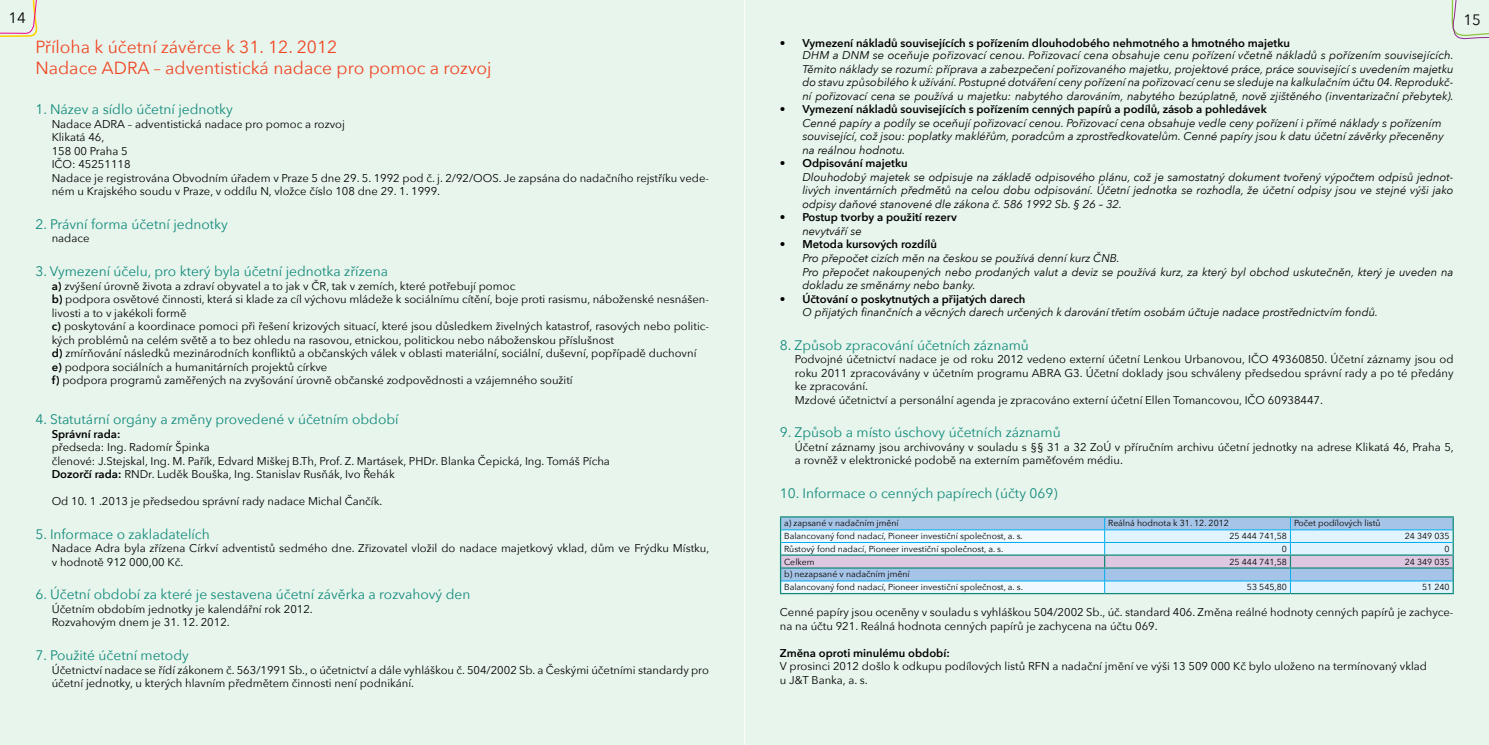
<style>
.page{position:relative;width:1489px;height:745px;background:#fff}
.page>*{position:absolute;margin:0;border:0;box-sizing:border-box;transform-origin:0 0}
.t1{font:17.5px/21.2px "Avenir Next";color:#ef4623}
.t2{font:15px "Avenir Next";color:#000}
.t3{font:13.75px "Avenir Next";color:#108a7a}
.t4{font:11.25px/13.5px "Avenir Next";color:#000}
.t5{font:italic 11.25px/13.5px "Avenir Next";color:#000;text-align:justify}
.t6{font:600 11.25px "Avenir Next";color:#000}
.t7{font:8.75px/12.6px "Avenir Next";color:#000}
.s1{font-weight:600}
</style>
<div class="page">
<div style="left:0;top:0;width:1488px;height:744px;background:#e8f5ed"></div>
<hr style="left:780px;top:592px;width:324px;height:2px;background:#108a7a">
<hr style="left:1104px;top:592px;width:186px;height:2px;background:#108a7a">
<hr style="left:1290px;top:592px;width:163px;height:2px;background:#108a7a">
<svg style="left:780px;top:516px;width:673px;height:77px"></svg>
<svg style="left:0;top:0;width:38px;height:37px"></svg>
<svg style="left:1451px;top:0;width:37px;height:40px"></svg>
<hr style="left:744px;top:0;width:1px;height:744px;background:#fff">
<h2 class="t2" style="left:9px;top:9px;width:19px">14</h2>
<h2 class="t2" style="left:1463px;top:10px;width:19px">15</h2>
<h1 class="t1" style="left:35px;top:36px;width:457px">Příloha k účetní závěrce k 31. 12. 2012<br>Nadace ADRA – adventistická nadace pro pomoc a rozvoj</h1>
<p class="t3" style="left:35px;top:101px;width:199px">1. Název a sídlo účetní jednotky</p>
<p class="t4" style="left:52px;top:117px;width:658px">Nadace ADRA – adventistická nadace pro pomoc a rozvoj<br>Klikatá 46,<br>158 00 Praha 5<br>IČO: 45251118<br>Nadace je registrována Obvodním úřadem v Praze 5 dne 29. 5. 1992 pod č. j. 2/92/OOS. Je zapsána do nadačního rejstříku vede&shy;ném u Krajského soudu v Praze, v oddílu N, vložce číslo 108 dne 29. 1. 1999.</p>
<p class="t3" style="left:35px;top:216px;width:194px">2. Právní forma účetní jednotky</p>
<p class="t4" style="left:52px;top:232px;width:39px">nadace</p>
<p class="t3" style="left:35px;top:263px;width:354px">3. Vymezení účelu, pro který byla účetní jednotka zřízena</p>
<p class="t4" style="left:52px;top:279px;width:658px"><span class="s1">a)</span> zvýšení úrovně života a zdraví obyvatel a to jak v ČR, tak v zemích, které potřebují pomoc<br><span class="s1">b)</span> podpora osvětové činnosti, která si klade za cíl výchovu mládeže k sociálnímu cítění, boje proti rasismu, náboženské nesnášen&shy;livosti a to v jakékoli formě<br><span class="s1">c)</span> poskytování a koordinace pomoci při řešení krizových situací, které jsou důsledkem živelných katastrof, rasových nebo politic&shy;kých problémů na celém světě a to bez ohledu na rasovou, etnickou, politickou nebo náboženskou příslušnost<br><span class="s1">d)</span> zmírňování následků mezinárodních konfliktů a občanských válek v oblasti materiální, sociální, duševní, popřípadě duchovní <span class="s1">e)</span> podpora sociálních a humanitárních projektů církve<br><span class="s1">f)</span> podpora programů zaměřených na zvyšování úrovně občanské zodpovědnosti a vzájemného soužití</p>
<p class="t3" style="left:35px;top:411px;width:365px">4. Statutární orgány a změny provedené v účetním období</p>
<p class="t6" style="left:52px;top:426px;width:70px">Správní rada:</p>
<p class="t4" style="left:52px;top:440px;width:559px">předseda: Ing. Radomír Špinka<br>členové: J.Stejskal, Ing. M. Pařík, Edvard Miškej B.Th, Prof. Z. Martásek, PHDr. Blanka Čepická, Ing. Tomáš Pícha<br><span class="s1">Dozorčí rada:</span> RNDr. Luděk Bouška, Ing. Stanislav Rusňák, Ivo Řehák</p>
<p class="t4" style="left:52px;top:494px;width:332px">Od 10. 1 .2013 je předsedou správní rady nadace Michal Čančík.</p>
<p class="t3" style="left:35px;top:525px;width:176px">5. Informace o zakladatelích</p>
<p class="t4" style="left:52px;top:541px;width:659px">Nadace Adra byla zřízena Církví adventistů sedmého dne. Zřizovatel vložil do nadace majetkový vklad, dům ve Frýdku Místku, v hodnotě 912 000,00 Kč.</p>
<p class="t3" style="left:35px;top:586px;width:436px">6. Účetní období za které je sestavena účetní závěrka a rozvahový den</p>
<p class="t4" style="left:52px;top:602px;width:263px">Účetním obdobím jednotky je kalendářní rok 2012.<br>Rozvahovým dnem je 31. 12. 2012.</p>
<p class="t3" style="left:35px;top:646px;width:155px">7. Použité účetní metody</p>
<p class="t4" style="left:52px;top:662px;width:658px">Účetnictví nadace se řídí zákonem č. 563/1991 Sb., o účetnictví a dále vyhláškou č. 504/2002 Sb. a Českými účetními standardy pro účetní jednotky, u kterých hlavním předmětem činnosti není podnikání.</p>
<p class="t6" style="left:780px;top:36px;width:511px">• Vymezení nákladů souvisejících s pořízením dlouhodobého nehmotného a hmotného majetku</p>
<p class="t5" style="left:802px;top:49px;width:653px">DHM a DNM se oceňuje pořizovací cenou. Pořizovací cena obsahuje cenu pořízení včetně nákladů s pořízením souvisejících.<br>Těmito náklady se rozumí: příprava a zabezpečení pořizovaného majetku, projektové práce, práce související s uvedením majetku do stavu způsobilého k užívání. Postupné dotváření ceny pořízení na pořizovací cenu se sleduje na kalkulačním účtu 04. Reprodukč&shy;ní pořizovací cena se používá u majetku: nabytého darováním, nabytého bezúplatně, nově zjištěného (inventarizační přebytek).</p>
<p class="t6" style="left:780px;top:102px;width:488px">• Vymezení nákladů souvisejících s pořízením cenných papírů a podílů, zásob a pohledávek</p>
<p class="t5" style="left:802px;top:116px;width:643px;text-align:left">Cenné papíry a podíly se oceňují pořizovací cenou. Pořizovací cena obsahuje vedle ceny pořízení i přímé náklady s pořízením související, což jsou: poplatky makléřům, poradcům a zprostředkovatelům. Cenné papíry jsou k datu účetní závěrky přeceněny na reálnou hodnotu.</p>
<p class="t6" style="left:780px;top:156px;width:129px">• Odpisování majetku</p>
<p class="t5" style="left:802px;top:170px;width:652px">Dlouhodobý majetek se odpisuje na základě odpisového plánu, což je samostatný dokument tvořený výpočtem odpisů jednot&shy;livých inventárních předmětů na celou dobu odpisování. Účetní jednotka se rozhodla, že účetní odpisy jsou ve stejné výši jako odpisy daňové stanovené dle zákona č. 586 1992 Sb. § 26 – 32.</p>
<p class="t6" style="left:780px;top:210px;width:178px">• Postup tvorby a použití rezerv</p>
<p class="t5" style="left:802px;top:224px;width:61px">nevytváří se</p>
<p class="t6" style="left:780px;top:237px;width:158px">• Metoda kursových rozdílů</p>
<p class="t5" style="left:802px;top:251px;width:652px;text-align:left">Pro přepočet cizích měn na českou se používá denní kurz ČNB.<br>Pro přepočet nakoupených nebo prodaných valut a deviz se používá kurz, za který byl obchod uskutečněn, který je uveden na dokladu ze směnárny nebo banky.</p>
<p class="t6" style="left:780px;top:291px;width:247px">• Účtování o poskytnutých a přijatých darech</p>
<p class="t5" style="left:802px;top:305px;width:577px">O přijatých finančních a věcných darech určených k darování třetím osobám účtuje nadace prostřednictvím fondů.</p>
<p class="t3" style="left:780px;top:336px;width:250px">8. Způsob zpracování účetních záznamů</p>
<p class="t4" style="left:795px;top:352px;width:660px">Podvojné účetnictví nadace je od roku 2012 vedeno externí účetní Lenkou Urbanovou, IČO 49360850. Účetní záznamy jsou od roku 2011 zpracovávány v účetním programu ABRA G3. Účetní doklady jsou schváleny předsedou správní rady a po té předány ke zpracování.<br>Mzdové účetnictví a personální agenda je zpracováno externí účetní Ellen Tomancovou, IČO 60938447.</p>
<p class="t3" style="left:780px;top:424px;width:282px">9. Způsob a místo úschovy účetních záznamů</p>
<p class="t4" style="left:795px;top:440px;width:660px">Účetní záznamy jsou archivovány v souladu s §§ 31 a 32 ZoÚ v příručním archivu účetní jednotky na adrese Klikatá 46, Praha 5, a rovněž v elektronické podobě na externím paměťovém médiu.</p>
<p class="t3" style="left:780px;top:484px;width:279px">10. Informace o cenných papírech (účty 069)</p>
<p class="t7" style="left:784px;top:516px;width:116px">a) zapsané v nadačním jmění</p>
<p class="t7" style="left:1108px;top:516px;width:122px">Reálná hodnota k 31. 12. 2012</p>
<p class="t7" style="left:1293px;top:516px;width:88px">Počet podílových listů</p>
<p class="t7" style="left:784px;top:529px;width:240px">Balancovaný fond nadací, Pioneer investiční společnost, a. s.</p>
<p class="t7" style="left:1229px;top:529px;width:59px">25 444 741,58</p>
<p class="t7" style="left:1404px;top:529px;width:46px">24 349 035</p>
<p class="t7" style="left:784px;top:542px;width:221px">Růstový fond nadací, Pioneer investiční společnost, a. s.</p>
<p class="t7" style="left:1281px;top:542px;width:7px">0</p>
<p class="t7" style="left:1444px;top:542px;width:7px">0</p>
<p class="t7" style="left:784px;top:554px;width:32px">Celkem</p>
<p class="t7" style="left:1229px;top:554px;width:59px">25 444 741,58</p>
<p class="t7" style="left:1404px;top:554px;width:46px">24 349 035</p>
<p class="t7" style="left:784px;top:567px;width:240px">b) nezapsané v nadačním jmění<br>Balancovaný fond nadací, Pioneer investiční společnost, a. s.</p>
<p class="t7" style="left:1246px;top:580px;width:41px">53 545,80</p>
<p class="t7" style="left:1421px;top:580px;width:29px">51 240</p>
<p class="t4" style="left:780px;top:605px;width:675px">Cenné papíry jsou oceněny v souladu s vyhláškou 504/2002 Sb., úč. standard 406. Změna reálné hodnoty cenných papírů je zachyce&shy;na na účtu 921. Reálná hodnota cenných papírů je zachycena na účtu 069.</p>
<p class="t6" style="left:780px;top:645px;width:171px">Změna oproti minulému období:</p>
<p class="t4" style="left:780px;top:659px;width:648px">V prosinci 2012 došlo k odkupu podílových listů RFN a nadační jmění ve výši 13 509 000 Kč bylo uloženo na termínovaný vklad u J&amp;T Banka, a. s.</p>
</div>
